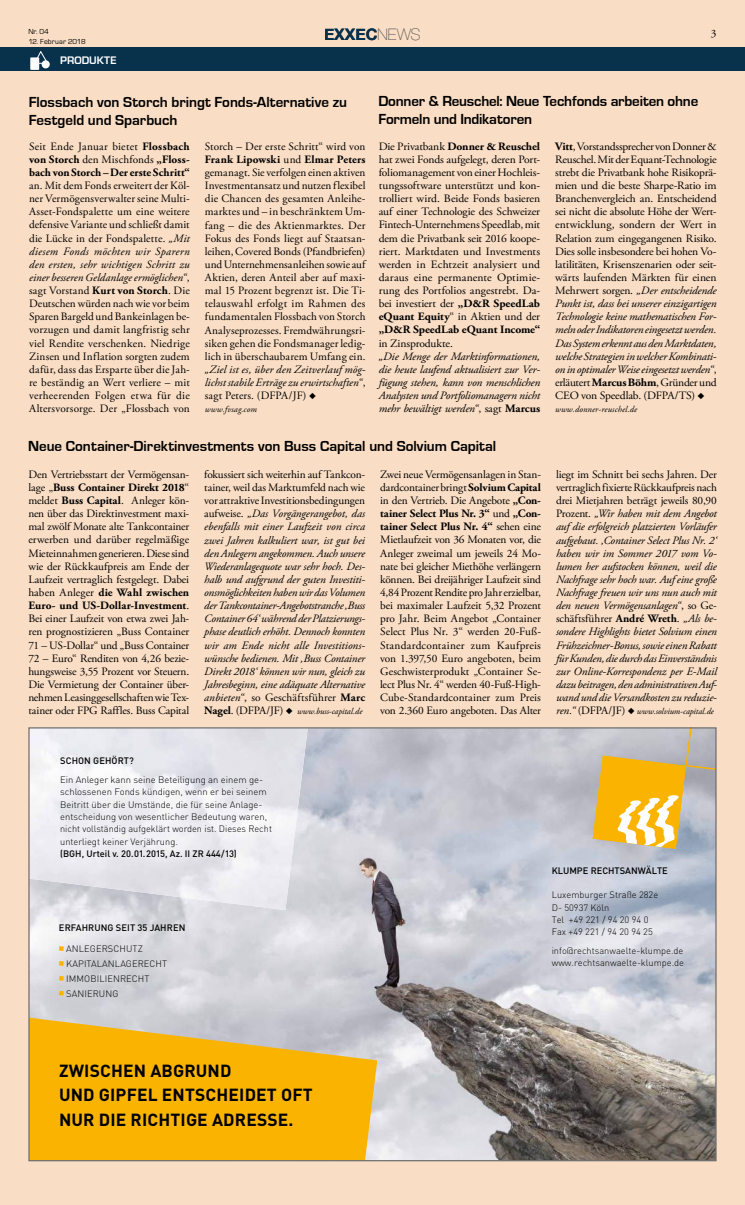
<style>
.page{position:relative;width:745px;height:1205px;background:#fff}
.page>*{position:absolute;margin:0;border:0;box-sizing:border-box;transform-origin:0 0}
.t1{font:700 17.38px/24.8px "DIN Pro";letter-spacing:.01em;color:#000}
.t2{font:700 15.88px "Helvetica Neue";color:#08314c}
.t3{font:700 15px/17.5px "Eurostile";letter-spacing:-.005em;color:#000}
.t4{font:11.25px/13.1px "Adobe Garamond Pro";color:#000;text-align:justify}
.t5{font:italic 11.25px/13.1px "Adobe Garamond Pro";letter-spacing:-.01em;color:#000;text-align:justify}
.t6{font:700 11.25px/13.1px "Adobe Garamond Pro";letter-spacing:.005em;color:#000;text-align:justify}
.t7{font:700 11.25px "Eurostile";color:#fff}
.t8{font:300 9.25px/12.4px "DIN Pro";color:#000}
.t9{font:500 9.25px "DIN Pro";color:#000}
.t10{font:italic 8.75px "Adobe Garamond Pro";color:#000}
.t11{font:italic 8.75px "Adobe Garamond Pro";letter-spacing:.02em;color:#000}
.t12{font:7.5px "Eurostile";letter-spacing:.015em;color:#000}
.s1{font-weight:200;color:#575756}
.s2{font-weight:400}
.s3{font-style:italic}
.s4{font-weight:700}
.s5{font-style:normal}
.s6{font-weight:700;font-style:normal}
.s7{font-weight:700;font-style:normal;font-size:11.25px}
.s8{font-style:normal;font-size:11.25px}
.s9{font-size:11.25px}
</style>
<div class="page">
<div style="left:0;top:0;width:744px;height:1205px;background:#f9ddc4"></div>
<div style="left:0;top:48px;width:744px;height:23px;background:#08314c"></div>
<svg style="left:37px;top:51px;width:9px;height:13px"></svg>
<div style="left:30px;top:57px;width:9px;height:13px;background:#fff"></div>
<div style="left:42px;top:60px;width:8px;height:8px;background:#fff;border-radius:50%"></div>
<img style="left:30px;top:729px;width:684px;height:430px">
<svg style="left:30px;top:1017px;width:347px;height:142px;background:#f1b622"></svg>
<img style="left:30px;top:729px;width:277px;height:181px">
<svg style="left:59px;top:946px;width:5px;height:5px"></svg>
<svg style="left:59px;top:961px;width:5px;height:5px"></svg>
<svg style="left:59px;top:976px;width:5px;height:5px"></svg>
<svg style="left:59px;top:991px;width:5px;height:4px"></svg>
<svg style="left:592px;top:729px;width:122px;height:120px;background:#d8bd7b"></svg>
<p class="t12" style="left:28px;top:27px;width:22px">Nr. 04</p>
<p class="t12" style="left:28px;top:37px;width:59px">12. Februar 2018</p>
<p class="t7" style="left:60px;top:54px;width:58px">PRODUKTE</p>
<h2 class="t2" style="left:324px;top:25px;width:98px">EXXEC<span class="s1">NEWS</span></h2>
<p class="t4" style="left:710px;top:27px;width:7px">3</p>
<h3 class="t3" style="left:29px;top:94px;width:320px">Flossbach von Storch bringt Fonds-Alternative zu<br>Festgeld und Sparbuch</h3>
<p class="t6" style="left:29px;top:140px;width:162px"><span class="s2">Seit Ende Januar bietet</span> Flossbach von Storch <span class="s2">den Mischfonds</span> „Floss&shy;bach von Storch – Der erste Schritt“</p>
<p class="t4" style="left:29px;top:179px;width:162px">an. Mit dem Fonds erweitert der Köl&shy;ner Vermögensverwalter seine Multi-Asset-Fondspalette um eine weitere defensive Variante und schließt damit die Lücke in der Fondspalette. <span class="s3">„Mit diesem Fonds möchten wir Sparern den ersten, sehr wichtigen Schritt zu einer besseren Geldanlage ermöglichen“</span>, sagt Vorstand <span class="s4">Kurt von Storch</span>. Die Deutschen würden nach wie vor beim Sparen Bargeld und Bankeinlagen be&shy;vorzugen und damit langfristig sehr viel Rendite verschenken. Niedrige Zinsen und Inflation sorgten zudem dafür, dass das Ersparte über die Jah&shy;re beständig an Wert verliere – mit verheerenden Folgen etwa für die Altersvorsorge. Der „Flossbach von</p>
<p class="t4" style="left:205px;top:140px;width:162px">Storch – Der erste Schritt“ wird von <span class="s4">Frank Lipowski</span> und <span class="s4">Elmar Peters </span>gemanagt. Sie verfolgen einen aktiven Investmentansatz und nutzen flexibel die Chancen des gesamten Anleihe&shy;marktes und – in beschränktem Um&shy;fang – die des Aktienmarktes. Der Fokus des Fonds liegt auf Staatsan&shy;leihen, Covered Bonds (Pfandbriefen) und Unternehmensanleihen sowie auf Aktien, deren Anteil aber auf maxi&shy;mal 15 Prozent begrenzt ist. Die Ti&shy;telauswahl erfolgt im Rahmen des fundamentalen Flossbach von Storch Analyseprozesses. Fremdwährungsri&shy;siken gehen die Fondsmanager ledig&shy;lich in überschaubarem Umfang ein.</p>
<p class="t5" style="left:205px;top:363px;width:162px">„Ziel ist es, über den Zeitverlauf mög&shy;lichst stabile Erträge zu erwirtschaften“<span class="s5">, sagt Peters. (DFPA/JF)</span> ◆</p>
<p class="t11" style="left:205px;top:404px;width:54px">www.fvsag.com</p>
<h3 class="t3" style="left:378px;top:93px;width:321px">Donner &amp; Reuschel: Neue Techfonds arbeiten ohne<br>Formeln und Indikatoren</h3>
<p class="t4" style="left:378px;top:140px;width:163px">Die Privatbank <span class="s4">Donner &amp; Reuschel </span>hat zwei Fonds aufgelegt, deren Port&shy;foliomanagement von einer Hochleis&shy;tungssoftware unterstützt und kon&shy;trolliert wird. Beide Fonds basieren auf einer Technologie des Schweizer Fintech-Unternehmens Speedlab, mit dem die Privatbank seit 2016 koope&shy;riert. Marktdaten und Investments werden in Echtzeit analysiert und daraus eine permanente Optimie&shy;rung des Portfolios angestrebt. Da&shy;bei investiert der <span class="s4">„D&amp;R SpeedLab eQuant Equity</span>“ in Aktien und der <span class="s4">„D&amp;R SpeedLab eQuant Income“</span></p>
<p class="t4" style="left:378px;top:337px;width:76px">in Zinsprodukte.</p>
<p class="t5" style="left:378px;top:350px;width:163px">„Die Menge der Marktinformationen, die heute laufend aktualisiert zur Ver&shy;fügung stehen, kann von menschlichen Analysten und Portfoliomanagern nicht mehr bewältigt werden“<span class="s5">, sagt</span> <span class="s6">Marcus</span></p>
<p class="t4" style="left:554px;top:140px;width:163px"><span class="s4">Vitt</span>, Vorstandssprecher von Donner &amp; Reuschel. Mit der Equant-Technologie strebt die Privatbank hohe Risikoprä&shy;mien und die beste Sharpe-Ratio im Branchenvergleich an. Entscheidend sei nicht die absolute Höhe der Wert&shy;entwicklung, sondern der Wert in Relation zum eingegangenen Risiko.<br>Dies solle insbesondere bei hohen Vo&shy;latilitäten, Krisenszenarien oder seit&shy;wärts laufenden Märkten für einen Mehrwert sorgen. <span class="s3">„Der entscheidende Punkt ist, dass bei unserer einzigartigen Technologie keine mathematischen For&shy;meln oder Indikatoren eingesetzt werden.<br>Das System erkennt aus den Marktdaten, welche Strategien in welcher Kombinati&shy;on in optimaler Weise eingesetzt werden“</span>, erläutert <span class="s4">Marcus Böhm</span>, Gründer und CEO von Speedlab. (DFPA/TS) ◆</p>
<p class="t10" style="left:554px;top:404px;width:84px">www.donner-reuschel.de</p>
<h3 class="t3" style="left:28px;top:438px;width:469px">Neue Container-Direktinvestments von Buss Capital und Solvium Capital</h3>
<p class="t4" style="left:28px;top:468px;width:162px">Den Vertriebsstart der Vermögensan&shy;lage „<span class="s4">Buss Container Direkt 2018</span>“ meldet <span class="s4">Buss Capital</span>. Anleger kön&shy;nen über das Direktinvestment maxi&shy;mal zwölf Monate alte Tankcontainer erwerben und darüber regelmäßige Mieteinnahmen generieren. Diese sind wie der Rückkaufpreis am Ende der Laufzeit vertraglich festgelegt. Dabei haben Anleger <span class="s4">die Wahl zwischen Euro- und US-Dollar-Investment</span>.<br>Bei einer Laufzeit von etwa zwei Jah&shy;ren prognostizieren „Buss Container 71 – US-Dollar“ und „Buss Container 72 – Euro“ Renditen von 4,26 bezie&shy;hungsweise 3,55 Prozent vor Steuern.<br>Die Vermietung der Container über&shy;nehmen Leasinggesellschaften wie Tex&shy;tainer oder FPG Raffles. Buss Capital</p>
<p class="t5" style="left:204px;top:468px;width:162px"><span class="s5">fokussiert sich weiterhin auf Tankcon&shy;tainer, weil das Marktumfeld nach wie vor attraktive Investitionsbedingungen aufweise.</span> „Das Vorgängerangebot, das ebenfalls mit einer Laufzeit von circa zwei Jahren kalkuliert war, ist gut bei den Anlegern angekommen. Auch unsere Wiederanlagequote war sehr hoch. Des&shy;halb und aufgrund der guten Investiti&shy;onsmöglichkeiten haben wir das Volumen der Tankcontainer-Angebotstranche ,Buss Container 64‘ während der Platzierungs&shy;phase deutlich erhöht. Dennoch konnten wir am Ende nicht alle Investitions&shy;wünsche bedienen. Mit ,Buss Container Direkt 2018‘ können wir nun, gleich zu Jahresbeginn, eine adäquate Alternative anbieten“<span class="s5">, so Geschäftsführer</span> <span class="s6">Marc</span></p>
<p class="t4" style="left:380px;top:468px;width:162px">Zwei neue Vermögensanlagen in Stan&shy;dardcontainer bringt <span class="s4">Solvium Capital </span>in den Vertrieb. Die Angebote <span class="s4">„Con&shy;tainer Select Plus Nr. 3“</span> und <span class="s4">„Con&shy;tainer Select Plus Nr. 4“</span> sehen eine Mietlaufzeit von 36 Monaten vor, die Anleger zweimal um jeweils 24 Mo&shy;nate bei gleicher Miethöhe verlängern können. Bei dreijähriger Laufzeit sind 4,84 Prozent Rendite pro Jahr erzielbar, bei maximaler Laufzeit 5,32 Prozent pro Jahr. Beim Angebot „Container Select Plus Nr. 3“ werden 20-Fuß-Standardcontainer zum Kaufpreis von 1.397,50 Euro angeboten, beim Geschwisterprodukt „Container Se&shy;lect Plus Nr. 4“ werden 40-Fuß-High-Cube-Standardcontainer zum Preis von 2.360 Euro angeboten. Das Alter</p>
<p class="t5" style="left:555px;top:468px;width:162px"><span class="s5">liegt im Schnitt bei sechs Jahren. Der vertraglich fixierte Rückkaufpreis nach drei Mietjahren beträgt jeweils 80,90<br>Prozent.</span> „Wir haben mit dem Angebot auf die erfolgreich platzierten Vorläufer aufgebaut. ,Container Select Plus Nr. 2‘ haben wir im Sommer 2017 vom Vo&shy;lumen her aufstocken können, weil die Nachfrage sehr hoch war. Auf eine große Nachfrage freuen wir uns nun auch mit den neuen Vermögensanlagen“<span class="s5">, so Ge&shy;schäftsführer</span> <span class="s6">André Wreth</span><span class="s5">.</span> „Als be&shy;sondere Highlights bietet Solvium einen Frühzeichner-Bonus, sowie einen Rabatt für Kunden, die durch das Einverständnis zur Online-Korrespondenz per E-Mail dazu beitragen, den administrativen Auf&shy;wand und die Versandkosten zu reduzie-</p>
<p class="t10" style="left:204px;top:706px;width:160px"><span class="s7">Nagel</span><span class="s8">. (DFPA/JF)</span> ◆ www.buss-capital.de</p>
<p class="t10" style="left:555px;top:706px;width:159px"><span class="s9">ren.“</span> <span class="s8">(DFPA/JF)</span> ◆ www.solvium-capital.de</p>
<p class="t9" style="left:60px;top:754px;width:75px">SCHON GEHÖRT?</p>
<p class="t8" style="left:60px;top:773px;width:213px">Ein Anleger kann seine Beteiligung an einem ge&shy;schlossenen Fonds kündigen, wenn er bei seinem Beitritt über die Umstände, die für seine Anlage&shy;entscheidung von wesentlicher Bedeutung waren, nicht vollständig aufgeklärt worden ist. Dieses Recht unterliegt keiner Verjährung.</p>
<p class="t9" style="left:60px;top:847px;width:178px">(BGH, Urteil v. 20.01.2015, Az. II ZR 444/13)</p>
<p class="t9" style="left:59px;top:921px;width:128px">ERFAHRUNG SEIT 35 JAHREN</p>
<p class="t8" style="left:66px;top:941px;width:102px;line-height:14.9px">ANLEGERSCHUTZ<br>KAPITALANLAGERECHT<br>IMMOBILIENRECHT<br>SANIERUNG</p>
<h1 class="t1" style="left:59px;top:1057px;width:255px">ZWISCHEN ABGRUND<br>UND GIPFEL ENTSCHEIDET OFT<br>NUR DIE RICHTIGE ADRESSE.</h1>
<p class="t9" style="left:551px;top:864px;width:118px">KLUMPE RECHTSANWÄLTE</p>
<p class="t8" style="left:551px;top:888px;width:108px">Luxemburger Straße 282e<br>D- 50937 Köln<br>Tel +49 221 / 94 20 94 0<br>Fax +49 221 / 94 20 94 25</p>
<p class="t8" style="left:551px;top:944px;width:134px;line-height:12px">info@rechtsanwaelte-klumpe.de www.rechtsanwaelte-klumpe.de</p>
</div>
